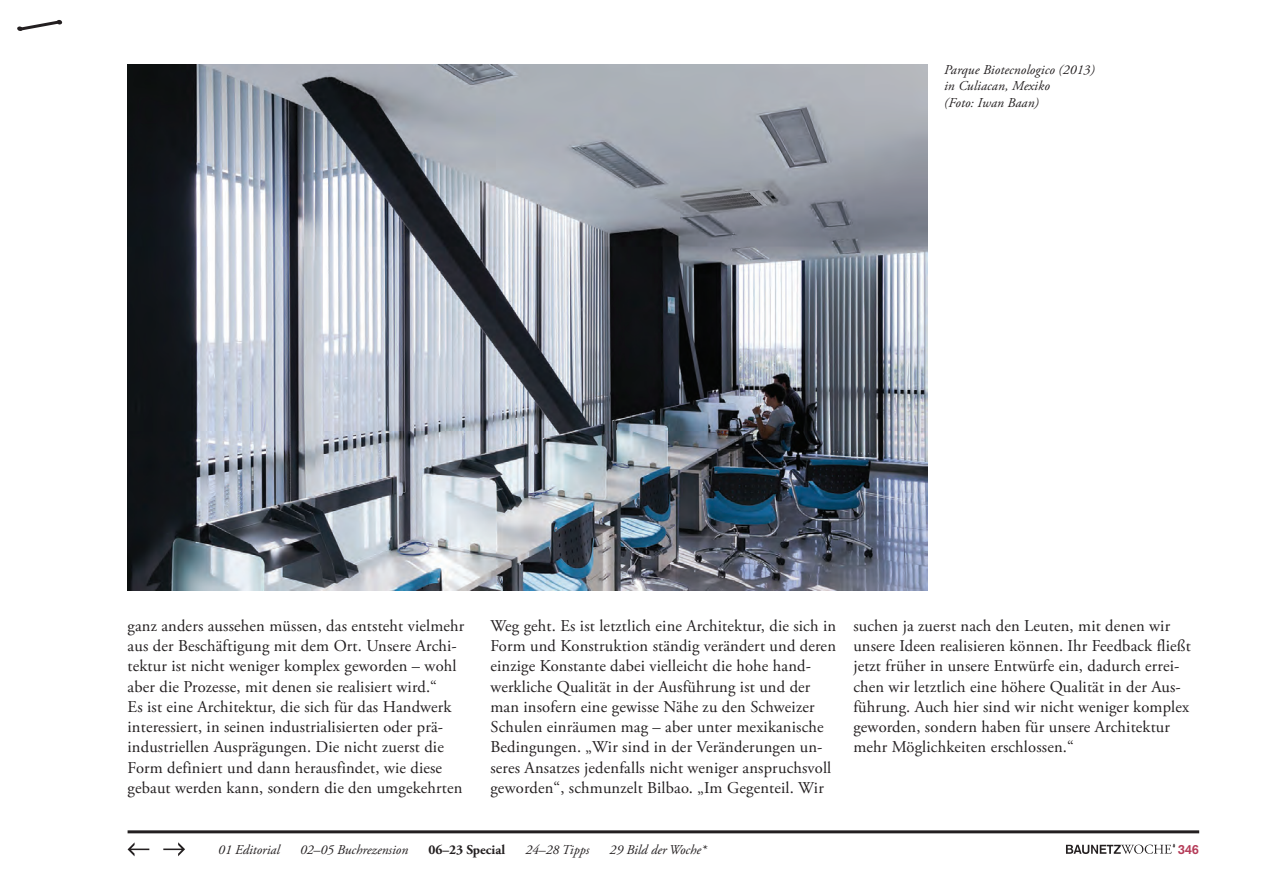
<style>
.page{position:relative;width:1263px;height:893px;background:#fff}
.page>*{position:absolute;margin:0;border:0;box-sizing:border-box;transform-origin:0 0}
.t1{font:16.5px/20.2px "Adobe Garamond Pro";letter-spacing:.01em;color:#231f20}
.Navigation_Off{font:italic 13.5px "Adobe Garamond Pro";color:#231f20}
.Navigation_Off-2{font:700 13.5px "Adobe Garamond Pro";color:#231f20}
.t2{font:700 13.05px "Akzidenz Grotesk";color:#b53b58}
</style>
<div class="page">
<hr style="left:128px;top:830px;width:1071px;height:3px;background:#231f20">
<svg style="left:128px;top:842px;width:21px;height:14px"></svg>
<svg style="left:163px;top:842px;width:22px;height:14px"></svg>
<svg style="left:17px;top:20px;width:46px;height:11px"></svg>
<svg style="left:1066px;top:844px;width:109px;height:10px"></svg>
<img style="left:128px;top:64px;width:799px;height:526px">
<p class="Navigation_Off" style="left:944px;top:61px;width:152px">Parque Biotecnologico (2013)</p>
<p class="Navigation_Off" style="left:944px;top:78px;width:107px">in Culiacan, Mexiko</p>
<p class="Navigation_Off" style="left:944px;top:94px;width:96px">(Foto: Iwan Baan)</p>
<p class="t1" style="left:128px;top:616px;width:338px">ganz anders aussehen müssen, das entsteht vielmehr aus der Beschäftigung mit dem Ort. Unsere Archi&shy;tektur ist nicht weniger komplex geworden – wohl aber die Prozesse, mit denen sie realisiert wird.“</p>
<p class="t1" style="left:128px;top:697px;width:336px">Es ist eine Architektur, die sich für das Handwerk interessiert, in seinen industrialisierten oder prä&shy;industriellen Ausprägungen. Die nicht zuerst die Form definiert und dann herausfindet, wie diese gebaut werden kann, sondern die den umgekehrten</p>
<p class="t1" style="left:490px;top:616px;width:347px">Weg geht. Es ist letztlich eine Architektur, die sich in Form und Konstruktion ständig verändert und deren einzige Konstante dabei vielleicht die hohe hand&shy;werkliche Qualität in der Ausführung ist und der man insofern eine gewisse Nähe zu den Schweizer Schulen einräumen mag – aber unter mexikanische Bedingungen. „Wir sind in der Veränderungen un&shy;seres Ansatzes jedenfalls nicht weniger anspruchsvoll geworden“, schmunzelt Bilbao. „Im Gegenteil. Wir</p>
<p class="t1" style="left:853px;top:616px;width:339px">suchen ja zuerst nach den Leuten, mit denen wir unsere Ideen realisieren können. Ihr Feedback fließt jetzt früher in unsere Entwürfe ein, dadurch errei&shy;chen wir letztlich eine höhere Qualität in der Aus&shy;führung. Auch hier sind wir nicht weniger komplex geworden, sondern haben für unsere Architektur mehr Möglichkeiten erschlossen.“</p>
<p class="Navigation_Off" style="left:218px;top:841px;width:63px">01 Editorial</p>
<p class="Navigation_Off" style="left:300px;top:841px;width:110px">02–05 Buchrezension</p>
<p class="Navigation_Off-2" style="left:428px;top:841px;width:78px">06–23 Special</p>
<p class="Navigation_Off" style="left:525px;top:841px;width:65px">24–28 Tipps</p>
<p class="Navigation_Off" style="left:610px;top:841px;width:98px">29 Bild der Woche*</p>
<p class="t2" style="left:1178px;top:841px;width:23px">346</p>
</div>
